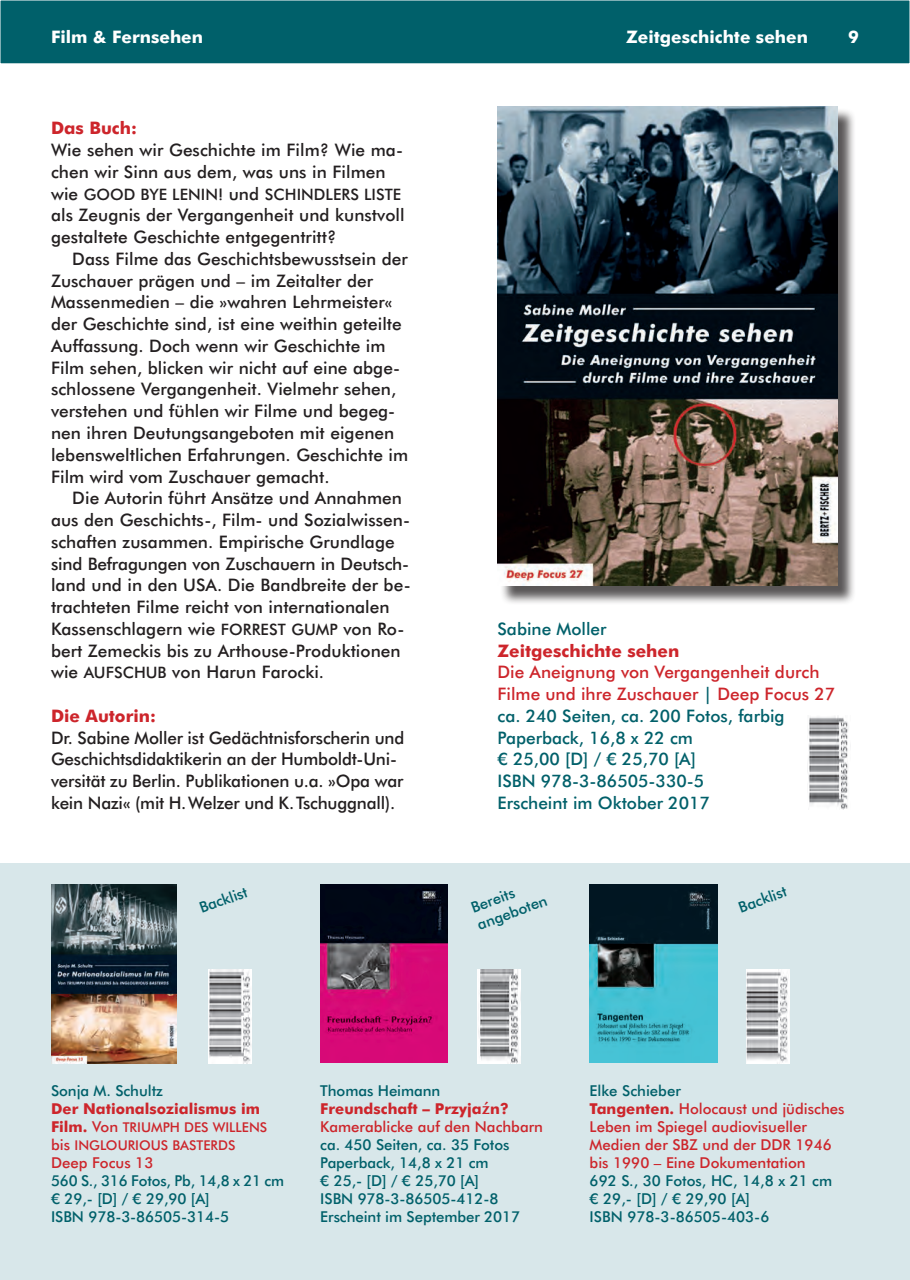
<style>
.page{position:relative;width:910px;height:1280px;background:#fff}
.page>*{position:absolute;margin:0;border:0;box-sizing:border-box;transform-origin:0 0}
.t1{font:500 17.25px/21.8px "Futura BT";letter-spacing:.005em;color:#231f20}
.t2{font:500 17.25px/21.8px "Futura BT";color:#00606a}
.t3{font:700 17.25px "Futura BT";color:#cd252b}
.t4{font:700 17.25px "Futura BT";color:#fff}
.t5{font:500 15.75px "Futura BT";letter-spacing:.005em;color:#231f20}
.t6{font:500 15px/18px "Futura BT";letter-spacing:-.005em;color:#00606a}
.t7{font:500 15px/18px "Futura BT";color:#cd252b}
.t8{font:700 15px "Futura BT";color:#cd252b}
.t9{font:500 13.5px/18px "Futura BT";color:#cd252b}
.s1{font-size:17.25px}
.s2{font-size:15.75px}
.s3{color:#cd252b}
.s4{font-weight:700;font-size:15px}
.s5{font-size:15px}
.s6{color:#00606a}
.s7{font-weight:700}
.s8{font-family:"Lin Biolinum OB";font-weight:400;font-size:18.15px}
</style>
<div class="page">
<div style="left:0;top:863px;width:910px;height:417px;background:#d8e7ea"></div>
<div style="left:0;top:0;width:910px;height:64px;background:#00606a"></div>
<img style="left:808px;top:716px;width:41px;height:93px">
<div style="left:499px;top:108px;width:363px;height:501px;background:#231f20;opacity:.75"></div>
<img style="left:497px;top:106px;width:341px;height:480px">
<img style="left:208px;top:969px;width:44px;height:94px">
<img style="left:51px;top:884px;width:126px;height:179px">
<img style="left:590px;top:885px;width:127px;height:178px">
<img style="left:747px;top:969px;width:42px;height:94px">
<img style="left:478px;top:969px;width:42px;height:94px">
<img style="left:320px;top:884px;width:128px;height:178px">
<p class="t4" style="left:51px;top:26px;width:154px">Film &amp; Fernsehen</p>
<p class="t4" style="left:626px;top:26px;width:183px">Zeitgeschichte sehen</p>
<p class="t4" style="left:848px;top:26px;width:12px">9</p>
<p class="t3" style="left:51px;top:118px;width:88px">Das Buch:</p>
<p class="t1" style="left:51px;top:139px;width:353px">Wie sehen wir Geschichte im Film? Wie ma&shy;chen wir Sinn aus dem, was uns in Filmen</p>
<p class="t5" style="left:51px;top:185px;width:352px"><span class="s1">wie</span> GOOD BYE LENIN! <span class="s1">und</span> SCHINDLERS LISTE</p>
<p class="t1" style="left:51px;top:204px;width:355px">als Zeugnis der Vergangenheit und kunstvoll gestaltete Geschichte entgegentritt?</p>
<p class="t1" style="left:51px;top:248px;width:359px;text-indent:21px">Dass Filme das Geschichtsbewusstsein der Zuschauer prägen und – im Zeitalter der Massenmedien – die »wahren Lehrmeister« der Geschichte sind, ist eine weithin geteilte Auffassung. Doch wenn wir Geschichte im Film sehen, blicken wir nicht auf eine abge&shy;schlossene Vergangenheit. Vielmehr sehen, verstehen und fühlen wir Filme und begeg&shy;nen ihren Deutungsangeboten mit eigenen lebensweltlichen Erfahrungen. Geschichte im Film wird vom Zuschauer gemacht.</p>
<p class="t1" style="left:51px;top:487px;width:361px;text-indent:21px">Die Autorin führt Ansätze und Annahmen aus den Geschichts-, Film- und Sozialwissen&shy;schaften zusammen. Empirische Grundlage sind Befragungen von Zuschauern in Deutsch&shy;land und in den USA. Die Bandbreite der be&shy;trachteten Filme reicht von internationalen Kassenschlagern wie <span class="s2">FORREST GUMP</span> von Ro&shy;bert Zemeckis bis zu Arthouse-Produktionen wie <span class="s2">AUFSCHUB</span> von Harun Farocki.</p>
<p class="t3" style="left:51px;top:705px;width:106px">Die Autorin:</p>
<p class="t1" style="left:51px;top:726px;width:355px">Dr. Sabine Moller ist Gedächtnisforscherin und Geschichtsdidaktikerin an der Humboldt-Uni&shy;versität zu Berlin. Publikationen u.a. »Opa war kein Nazi« (mit H.Welzer und K.Tschuggnall).</p>
<p class="t6" style="left:197px;top:900px;width:52px;rotate:-20deg">Backlist</p>
<p class="t2" style="left:497px;top:618px;width:111px">Sabine Moller</p>
<p class="t3" style="left:497px;top:640px;width:183px">Zeitgeschichte sehen</p>
<p class="t2" style="left:497px;top:661px;width:339px"><span class="s3">Die Aneignung von Vergangenheit durch<br>Filme und ihre Zuschauer</span> | <span class="s3">Deep Focus 27 </span>ca. 240 Seiten, ca. 200 Fotos, farbig<br>Paperback, 16,8 x 22 cm<br>¤ 25,00 [D] / ¤ 25,70 [A]<br>ISBN 978-3-86505-330-5<br>Erscheint im Oktober 2017</p>
<p class="t6" style="left:469px;top:899px;width:75px;rotate:-20deg">Bereits angeboten</p>
<p class="t6" style="left:736px;top:899px;width:52px;rotate:-20deg">Backlist</p>
<p class="t6" style="left:51px;top:1082px;width:113px">Sonja M. Schultz</p>
<p class="t8" style="left:51px;top:1100px;width:210px">Der Nationalsozialismus im</p>
<p class="t9" style="left:51px;top:1118px;width:218px"><span class="s4">Film.</span> <span class="s5">Von</span> TRIUMPH DES WILLENS <span class="s5">bis</span> INGLOURIOUS BASTERDS</p>
<p class="t7" style="left:51px;top:1154px;width:104px">Deep Focus 13</p>
<p class="t6" style="left:51px;top:1172px;width:235px">560 S., 316 Fotos, Pb, 14,8 x 21 cm ¤ 29,- [D] / ¤ 29,90 [A]<br>ISBN 978-3-86505-314-5</p>
<p class="t7" style="left:320px;top:1081px;width:224px"><span class="s6">Thomas Heimann<br></span><span class="s7">Freundschaft – Przyja</span><span class="s8">ź</span><span class="s7">n?<br></span>Kamerablicke auf den Nachbarn</p>
<p class="t6" style="left:320px;top:1135px;width:201px">ca. 450 Seiten, ca. 35 Fotos<br>Paperback, 14,8 x 21 cm<br>¤ 25,- [D] / ¤ 25,70 [A]<br>ISBN 978-3-86505-412-8<br>Erscheint im September 2017</p>
<p class="t7" style="left:590px;top:1081px;width:256px"><span class="s6">Elke Schieber<br></span><span class="s7">Tangenten.</span> Holocaust und jüdisches<br>Leben im Spiegel audiovisueller<br>Medien der SBZ und der DDR 1946 bis 1990 – Eine Dokumentation</p>
<p class="t6" style="left:590px;top:1171px;width:244px">692 S., 30 Fotos, HC, 14,8 x 21 cm ¤ 29,- [D] / ¤ 29,90 [A]<br>ISBN 978-3-86505-403-6</p>
</div>
